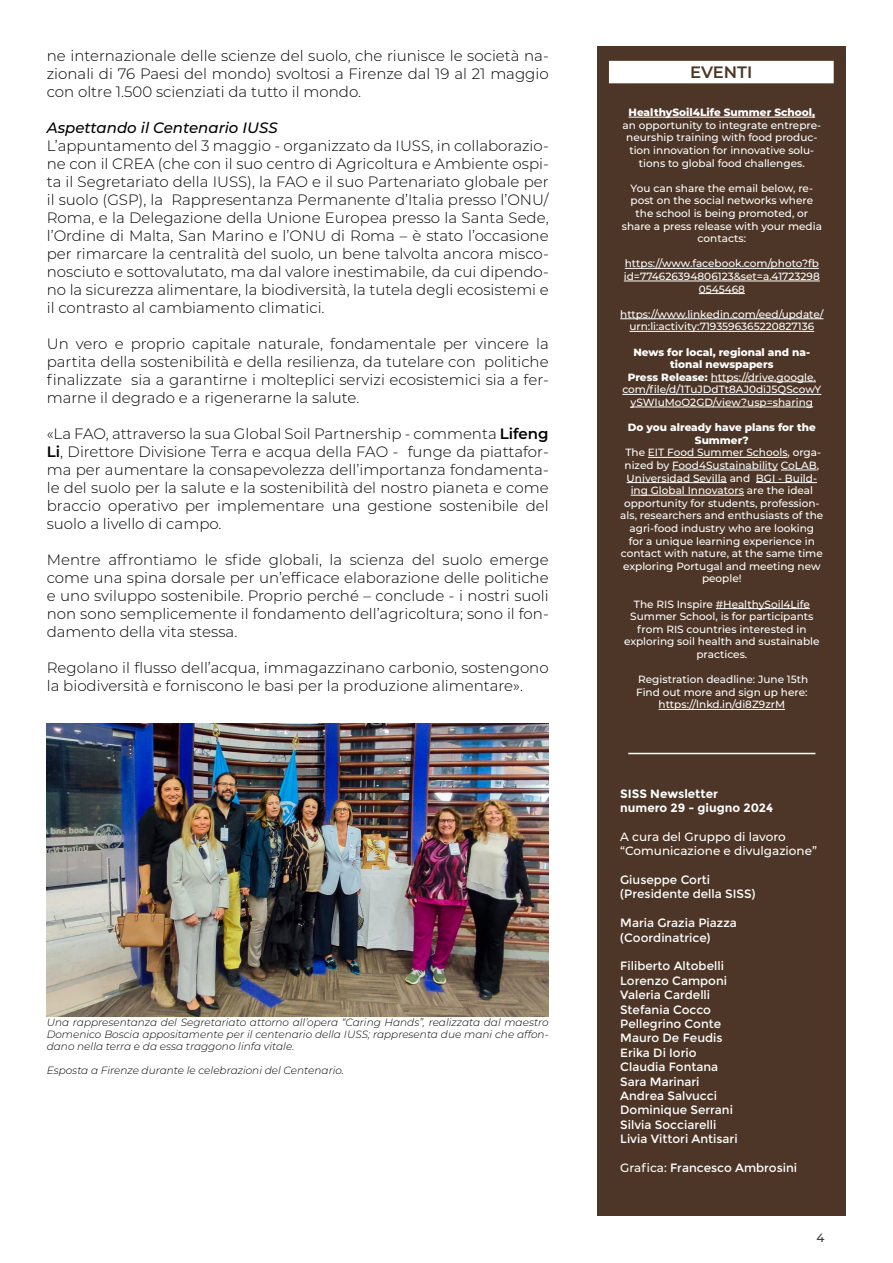
<style>
.page{position:relative;width:893px;height:1263px;background:#fff}
.page>*{position:absolute;margin:0;border:0;box-sizing:border-box;transform-origin:0 0}
.Left_Justify{font:600 16.5px "Montserrat";color:#4d3627}
.Center{font:300 15px/18px "Montserrat";color:#000001;text-align:justify}
.Center-2{font:italic 500 15px "Montserrat";color:#000001}
.Left_Justify_Drop_Caps{font:12px/14.4px "Montserrat";color:#fff}
.Left_Justify_Drop_Caps-2{font:500 12px/14.4px "Montserrat";color:#fff}
.Left_Justify_Drop_Caps-3{font:700 12px "Montserrat";color:#fff}
.t1{font:500 12px "Montserrat";color:#363536}
.Center-3{font:500 10.5px/12.6px "Montserrat";color:#fff;text-align:center}
.Center-4{font:italic 300 10.5px/12px "Montserrat";color:#000001;text-align:justify}
.Center-5{font:800 10.5px/12.6px "Montserrat";color:#fff;text-align:center}
.s1{font-weight:600}
.s2{font-weight:800}
.s3{font-weight:500}
</style>
<div class="page">
<div style="left:597px;top:47px;width:249px;height:1169px;background:#4d3627"></div>
<hr style="left:628px;top:753px;width:187px;height:1px;background:#fff">
<hr style="left:629px;top:117px;width:186px;height:1px;background:#fff">
<hr style="left:625px;top:268px;width:194px;height:1px;background:#fff">
<hr style="left:624px;top:281px;width:196px;height:1px;background:#fff">
<hr style="left:699px;top:293px;width:46px;height:1px;background:#fff">
<hr style="left:620px;top:318px;width:203px;height:1px;background:#fff">
<hr style="left:629px;top:331px;width:185px;height:1px;background:#fff">
<hr style="left:711px;top:381px;width:105px;height:1px;background:#fff">
<hr style="left:622px;top:394px;width:199px;height:1px;background:#fff">
<hr style="left:631px;top:407px;width:182px;height:1px;background:#fff">
<hr style="left:648px;top:457px;width:140px;height:1px;background:#fff">
<hr style="left:672px;top:470px;width:106px;height:1px;background:#fff">
<hr style="left:781px;top:470px;width:36px;height:1px;background:#fff">
<hr style="left:627px;top:482px;width:100px;height:1px;background:#fff">
<hr style="left:756px;top:482px;width:61px;height:1px;background:#fff">
<hr style="left:631px;top:495px;width:113px;height:1px;background:#fff">
<hr style="left:716px;top:608px;width:94px;height:1px;background:#fff">
<hr style="left:659px;top:709px;width:126px;height:1px;background:#fff">
<img style="left:47px;top:723px;width:502px;height:293px">
<div style="left:610px;top:62px;width:223px;height:21px;background:#fff"></div>
<div style="left:609px;top:61px;width:225px;height:22px;border:2px solid #fff"></div>
<p class="Center" style="left:47px;top:46px;width:503px">ne internazionale delle scienze del suolo, che riunisce le società na&shy;zionali di 76 Paesi del mondo) svoltosi a Firenze dal 19 al 21 maggio con oltre 1.500 scienziati da tutto il mondo.</p>
<p class="Center-2" style="left:47px;top:117px;width:232px">Aspettando il Centenario IUSS</p>
<p class="Center" style="left:47px;top:136px;width:503px">L’appuntamento del 3 maggio - organizzato da IUSS, in collaborazio&shy;ne con il CREA (che con il suo centro di Agricoltura e Ambiente ospi&shy;ta il Segretariato della IUSS), la FAO e il suo Partenariato globale per il suolo (GSP), la Rappresentanza Permanente d’Italia presso l’ONU/ Roma, e la Delegazione della Unione Europea presso la Santa Sede, l’Ordine di Malta, San Marino e l’ONU di Roma – è stato l’occasione per rimarcare la centralità del suolo, un bene talvolta ancora misco&shy;nosciuto e sottovalutato, ma dal valore inestimabile, da cui dipendo&shy;no la sicurezza alimentare, la biodiversità, la tutela degli ecosistemi e il contrasto al cambiamento climatici.</p>
<p class="Center" style="left:47px;top:334px;width:503px">Un vero e proprio capitale naturale, fondamentale per vincere la partita della sostenibilità e della resilienza, da tutelare con politiche finalizzate sia a garantirne i molteplici servizi ecosistemici sia a fer&shy;marne il degrado e a rigenerarne la salute.</p>
<p class="Center" style="left:47px;top:424px;width:503px">«La FAO, attraverso la sua Global Soil Partnership - commenta <span class="s1">Lifeng Li</span>, Direttore Divisione Terra e acqua della FAO - funge da piattafor&shy;ma per aumentare la consapevolezza dell’importanza fondamenta&shy;le del suolo per la salute e la sostenibilità del nostro pianeta e come braccio operativo per implementare una gestione sostenibile del suolo a livello di campo.</p>
<p class="Center" style="left:47px;top:550px;width:503px">Mentre affrontiamo le sfide globali, la scienza del suolo emerge come una spina dorsale per un’efficace elaborazione delle politiche e uno sviluppo sostenibile. Proprio perché – conclude - i nostri suoli non sono semplicemente il fondamento dell’agricoltura; sono il fon&shy;damento della vita stessa.</p>
<p class="Center" style="left:47px;top:658px;width:503px">Regolano il flusso dell’acqua, immagazzinano carbonio, sostengono la biodiversità e forniscono le basi per la produzione alimentare».</p>
<p class="Center-4" style="left:47px;top:1016px;width:503px">Una rappresentanza del Segretariato attorno all’opera “Caring Hands”, realizzata dal maestro Domenico Boscia appositamente per il centenario della IUSS; rappresenta due mani che affon&shy;dano nella terra e da essa traggono linfa vitale.</p>
<p class="Center-4" style="left:47px;top:1064px;width:299px">Esposta a Firenze durante le celebrazioni del Centenario.</p>
<p class="Left_Justify" style="left:690px;top:61px;width:64px">EVENTI</p>
<p class="Center-3" style="left:622px;top:106px;width:200px"><span class="s2">HealthySoil4Life Summer School, </span>an opportunity to integrate entrepre&shy;neurship training with food produc&shy;tion innovation for innovative solu&shy;tions to global food challenges.</p>
<p class="Center-3" style="left:622px;top:181px;width:202px">You can share the email below, re&shy;post on the social networks where the school is being promoted, or share a press release with your media contacts:</p>
<p class="Center-3" style="left:624px;top:257px;width:197px">https://www.facebook.com/photo?fb id=774626394806123&amp;set=a.41723298<br>0545468</p>
<p class="Center-3" style="left:620px;top:307px;width:205px">https://www.linkedin.com/eed/update/ urn:li:activity:7193596365220827136</p>
<p class="Center-5" style="left:633px;top:345px;width:178px">News for local, regional and na&shy;tional newspapers</p>
<p class="Center-3" style="left:622px;top:370px;width:200px"><span class="s2">Press Release:</span> https://drive.google. com/file/d/1TuJDdTt8AJ0diJ5QScowY ySWIuMoO2GD/view?usp=sharing</p>
<p class="Center-5" style="left:628px;top:420px;width:189px">Do you already have plans for the<br>Summer?</p>
<p class="Center-3" style="left:620px;top:446px;width:205px">The EIT Food Summer Schools, orga&shy;nized by Food4Sustainability CoLAB, Universidad Sevilla and BGI - Build&shy;ing Global Innovators are the ideal opportunity for students, profession&shy;als, researchers and enthusiasts of the agri-food industry who are looking<br>for a unique learning experience in contact with nature, at the same time exploring Portugal and meeting new people!</p>
<p class="Center-3" style="left:624px;top:597px;width:197px">The RIS Inspire #HealthySoil4Life<br>Summer School, is for participants from RIS countries interested in exploring soil health and sustainable practices.</p>
<p class="Center-3" style="left:638px;top:673px;width:172px">Registration deadline: June 15th</p>
<p class="Center-3" style="left:636px;top:685px;width:173px">Find out more and sign up here: https://lnkd.in/di8Z9zrM</p>
<p class="Left_Justify_Drop_Caps-3" style="left:620px;top:786px;width:99px">SISS Newsletter</p>
<p class="Left_Justify_Drop_Caps-3" style="left:620px;top:801px;width:155px">numero 29 - giugno 2024</p>
<p class="Left_Justify_Drop_Caps-2" style="left:620px;top:829px;width:198px">A cura del Gruppo di lavoro “Comunicazione e divulgazione”</p>
<p class="Left_Justify_Drop_Caps" style="left:620px;top:873px;width:91px">Giuseppe Corti</p>
<p class="Left_Justify_Drop_Caps" style="left:620px;top:887px;width:137px">(Presidente della SISS)</p>
<p class="Left_Justify_Drop_Caps" style="left:620px;top:916px;width:118px">Maria Grazia Piazza (Coordinatrice)</p>
<p class="Left_Justify_Drop_Caps" style="left:620px;top:959px;width:105px">Filiberto Altobelli</p>
<p class="Left_Justify_Drop_Caps" style="left:620px;top:973px;width:108px">Lorenzo Camponi</p>
<p class="Left_Justify_Drop_Caps" style="left:620px;top:988px;width:91px">Valeria Cardelli</p>
<p class="Left_Justify_Drop_Caps" style="left:620px;top:1002px;width:92px">Stefania Cocco</p>
<p class="Left_Justify_Drop_Caps" style="left:620px;top:1017px;width:102px">Pellegrino Conte</p>
<p class="Left_Justify_Drop_Caps" style="left:620px;top:1031px;width:104px">Mauro De Feudis</p>
<p class="Left_Justify_Drop_Caps" style="left:620px;top:1045px;width:78px">Erika Di Iorio</p>
<p class="Left_Justify_Drop_Caps" style="left:620px;top:1060px;width:100px">Claudia Fontana</p>
<p class="Left_Justify_Drop_Caps" style="left:620px;top:1074px;width:81px">Sara Marinari</p>
<p class="Left_Justify_Drop_Caps" style="left:620px;top:1089px;width:98px">Andrea Salvucci</p>
<p class="Left_Justify_Drop_Caps" style="left:620px;top:1103px;width:114px">Dominique Serrani</p>
<p class="Left_Justify_Drop_Caps" style="left:620px;top:1117px;width:98px">Silvia Socciarelli</p>
<p class="Left_Justify_Drop_Caps" style="left:620px;top:1132px;width:119px">Livia Vittori Antisari</p>
<p class="Left_Justify_Drop_Caps" style="left:620px;top:1161px;width:178px"><span class="s3">Grafica:</span> Francesco Ambrosini</p>
<p class="t1" style="left:816px;top:1230px;width:10px">4</p>
</div>
